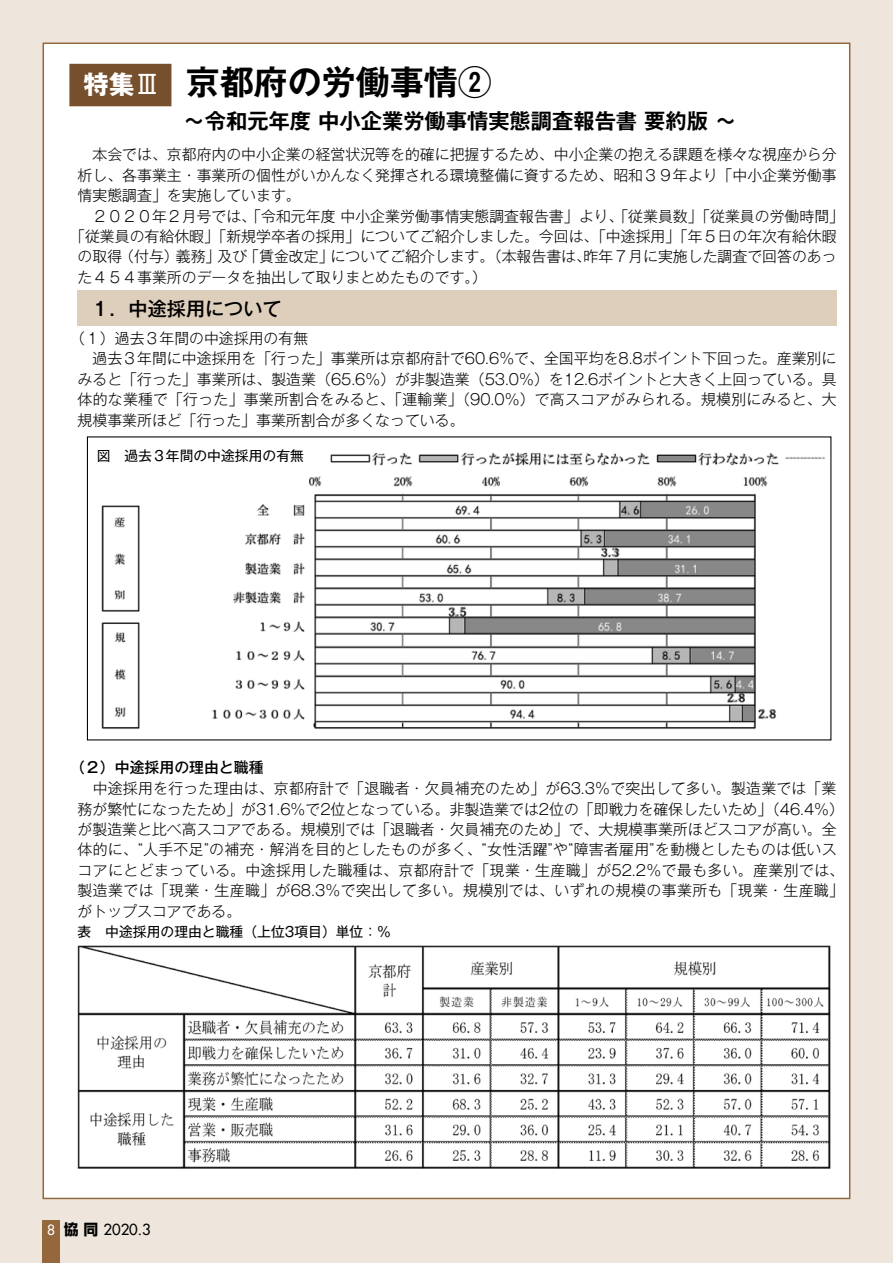
<style>
.page{position:relative;width:893px;height:1263px;background:#eee6dc}
.page>*{position:absolute;margin:0;border:0;box-sizing:border-box;transform-origin:0 0}
.t1{font:700 34.05px "Gothic MB101 Pr 6 N De";color:#000}
.t2{font:700 21.3px "Gothic MB101 Pr 6 N De";color:#000}
.t3{font:500 19.2px "Gothic MB101 Pr 6 N";color:#000}
.t4{font:300 14.85px/20.4px "Gothic MB101 Pr 6 N";color:#000}
.t5{font:500 14.85px "Gothic MB101 Pr 6 N";color:#000}
.t6{font:14.85px "Futura";color:#000}
.t7{font:13.8px "Gothic MB101 Pr 6 N";color:#000}
.s1{font-family:"Gothic MB101 Pr 6 N";font-size:25.5px;color:#fff}
.s2{font-family:"Gothic MB101 Pr 6 N";font-weight:400;font-size:25.5px;color:#fff}
.s3{font-size:13.8px;color:#fff}
.s4{font-family:"Shin Go Pr 6 N";font-weight:700}
</style>
<div class="page">
<div style="left:43px;top:1220px;width:17px;height:43px;background:#94673d"></div>
<div style="left:43px;top:43px;width:807px;height:1156px;background:#fff;border:2px solid #94673d"></div>
<div style="left:69px;top:64px;width:102px;height:42px;background:#76502d"></div>
<div style="left:77px;top:291px;width:759px;height:35px;background:#decfbd"></div>
<img style="left:86px;top:437px;width:743px;height:304px">
<img style="left:77px;top:945px;width:754px;height:224px">
<h1 class="t1" style="left:84px;top:54px;width:410px"><span class="s1">特集</span><span class="s2">Ⅲ</span> 京都府の労働事情②</h1>
<h2 class="t2" style="left:184px;top:103px;width:554px">～令和元年度 中小企業労働事情実態調査報告書 要約版 ～</h2>
<p class="t4" style="left:78px;top:143px;width:760px">　本会では、京都府内の中小企業の経営状況等を的確に把握するため、中小企業の抱える課題を様々な視座から分</p>
<p class="t4" style="left:78px;top:164px;width:760px">析し、各事業主・事業所の個性がいかんなく発揮される環境整備に資するため、昭和３９年より「中小企業労働事</p>
<p class="t4" style="left:78px;top:184px;width:225px">情実態調査」を実施しています。</p>
<p class="t4" style="left:78px;top:204px;width:768px">　２０２０年２月号では、「令和元年度中小企業労働事情実態調査報告書」より、「従業員数」「従業員の労働時間」</p>
<p class="t4" style="left:70px;top:225px;width:768px">「従業員の有給休暇」「新規学卒者の採用」についてご紹介しました。今回は、「中途採用」「年５日の年次有給休暇</p>
<p class="t4" style="left:78px;top:245px;width:760px">の取得（付与）義務」及び「賃金改定」についてご紹介します。（本報告書は、昨年７月に実施した調査で回答のあっ</p>
<p class="t4" style="left:78px;top:266px;width:411px">た４５４事業所のデータを抽出して取りまとめたものです。）</p>
<p class="t3" style="left:90px;top:293px;width:193px">１．中途採用について</p>
<p class="t4" style="left:78px;top:327px;width:761px;text-indent:-7px">（１）過去３年間の中途採用の有無<br>　過去３年間に中途採用を「行った」事業所は京都府計で60.6％で、全国平均を8.8ポイント下回った。産業別にみると「行った」事業所は、製造業（65.6％）が非製造業（53.0％）を12.6ポイントと大きく上回っている。具体的な業種で「行った」事業所割合をみると、「運輸業」（90.0％）で高スコアがみられる。規模別にみると、大規模事業所ほど「行った」事業所割合が多くなっている。</p>
<p class="t7" style="left:97px;top:444px;width:209px">図　過去３年間の中途採用の有無</p>
<p class="t5" style="left:70px;top:755px;width:195px">（２）中途採用の理由と職種</p>
<p class="t4" style="left:78px;top:777px;width:768px">　中途採用を行った理由は、京都府計で「退職者・欠員補充のため」が63.3％で突出して多い。製造業では「業務が繁忙になったため」が31.6％で2位となっている。非製造業では2位の「即戦力を確保したいため」（46.4％）が製造業と比べ高スコアである。規模別では「退職者・欠員補充のため」で、大規模事業所ほどスコアが高い。全体的に、“人手不足”の補充・解消を目的としたものが多く、“女性活躍”や“障害者雇用”を動機としたものは低いスコアにとどまっている。中途採用した職種は、京都府計で「現業・生産職」が52.2％で最も多い。産業別では、製造業では「現業・生産職」が68.3％で突出して多い。規模別では、いずれの規模の事業所も「現業・生産職」がトップスコアである。</p>
<p class="t7" style="left:78px;top:920px;width:315px">表　中途採用の理由と職種（上位3項目）単位：％</p>
<p class="t6" style="left:47px;top:1219px;width:105px"><span class="s3">8</span> <span class="s4">協同</span> 2020.3</p>
</div>
